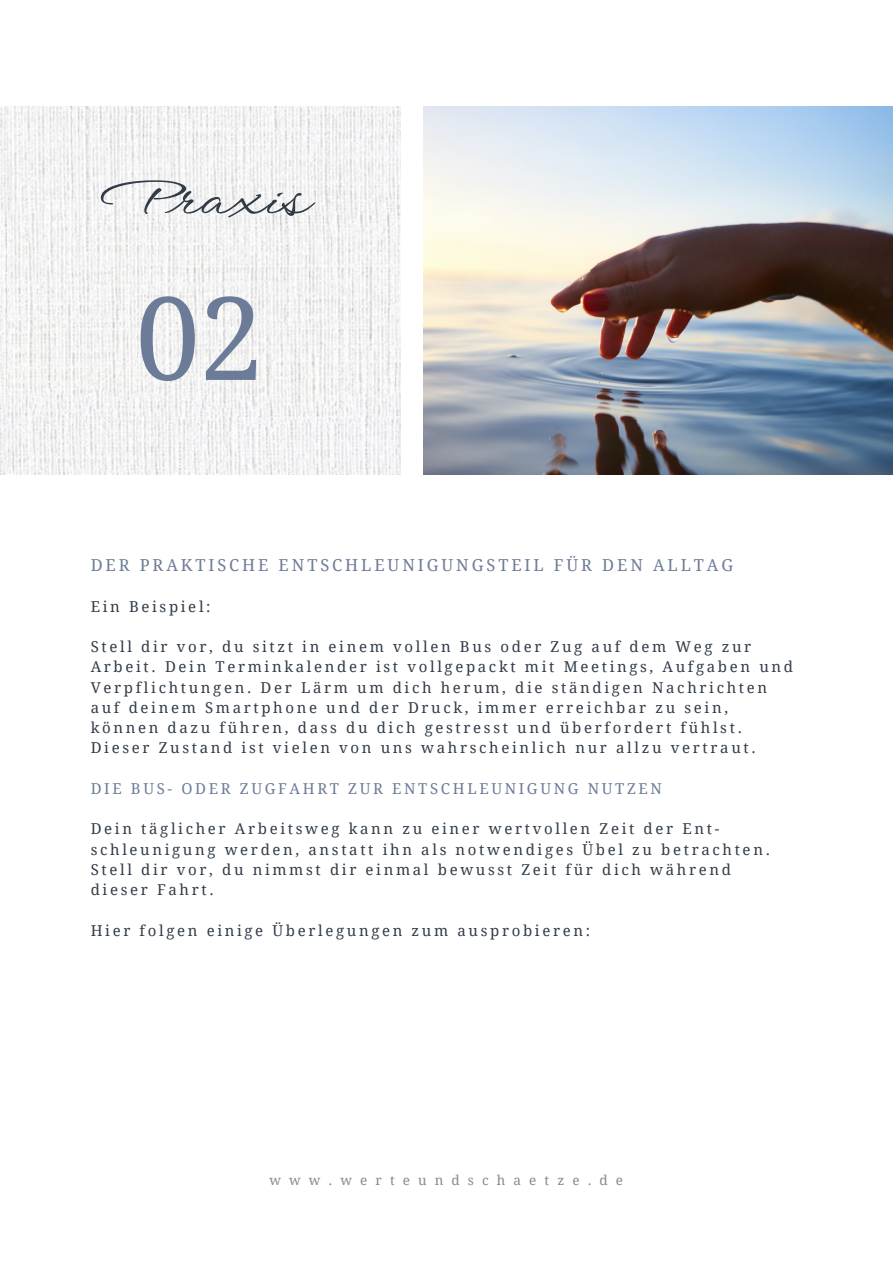
<style>
.page{position:relative;width:893px;height:1264px;background:#fff}
.page>*{position:absolute;margin:0;border:0;box-sizing:border-box;transform-origin:0 0}
.t1{font:115.35px "Droid Serif";color:#6c7c98}
.t2{font:500 55.5px "Wind Song";color:#313c48}
.t3{font:16.5px "Droid Serif";letter-spacing:.175em;color:#6c7c98}
.t4{font:15px/20.2px "Droid Serif";letter-spacing:.175em;color:#313c48}
.t5{font:15px "Droid Serif";letter-spacing:.18em;color:#6c7c98}
.t6{font:13.5px "Droid Serif";letter-spacing:.6em;color:#8b8986}
</style>
<div class="page">
<img style="left:424px;top:106px;width:468px;height:368px">
<img style="left:0;top:106px;width:400px;height:368px">
<p class="t2" style="left:97px;top:161px;width:207px">Praxis</p>
<p class="t1" style="left:135px;top:273px;width:131px">02</p>
<p class="t3" style="left:91px;top:556px;width:644px">DER PRAKTISCHE ENTSCHLEUNIGUNGSTEIL FÜR DEN ALLTAG</p>
<p class="t4" style="left:91px;top:596px;width:121px">Ein Beispiel:</p>
<p class="t4" style="left:91px;top:637px;width:703px">Stell dir vor, du sitzt in einem vollen Bus oder Zug auf dem Weg zur Arbeit. Dein Terminkalender ist vollgepackt mit Meetings, Aufgaben und Verpflichtungen. Der Lärm um dich herum, die ständigen Nachrichten auf deinem Smartphone und der Druck, immer erreichbar zu sein, können dazu führen, dass du dich gestresst und überfordert fühlst.<br>Dieser Zustand ist vielen von uns wahrscheinlich nur allzu vertraut.</p>
<p class="t5" style="left:91px;top:780px;width:572px">DIE BUS- ODER ZUGFAHRT ZUR ENTSCHLEUNIGUNG NUTZEN</p>
<p class="t4" style="left:91px;top:819px;width:680px">Dein täglicher Arbeitsweg kann zu einer wertvollen Zeit der Ent&shy;schleunigung werden, anstatt ihn als notwendiges Übel zu betrachten.<br>Stell dir vor, du nimmst dir einmal bewusst Zeit für dich während</p>
<p class="t4" style="left:91px;top:879px;width:124px">dieser Fahrt.</p>
<p class="t4" style="left:91px;top:920px;width:501px">Hier folgen einige Überlegungen zum ausprobieren:</p>
<p class="t6" style="left:269px;top:1172px;width:355px">www.werteundschaetze.de</p>
</div>
